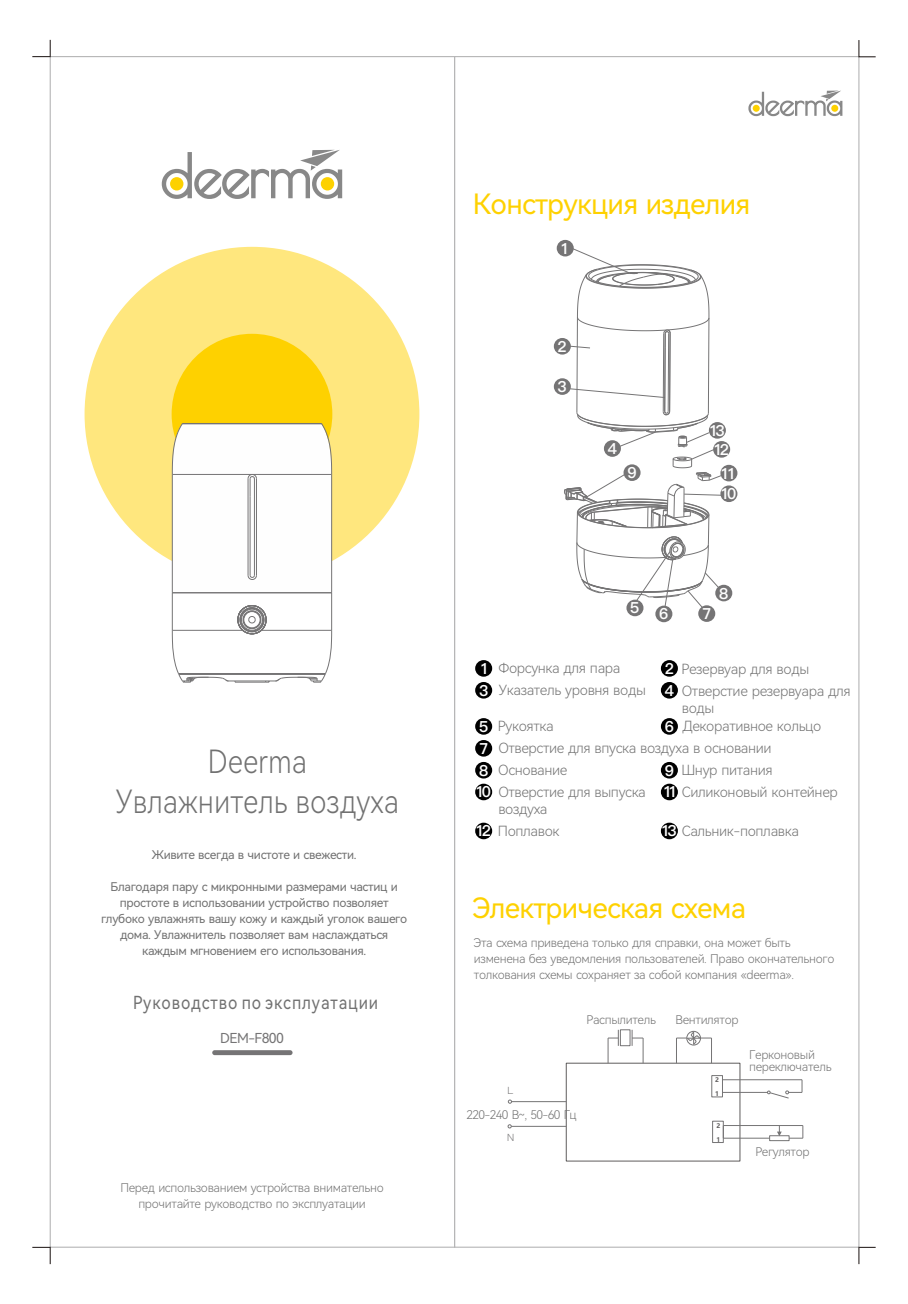
<style>
.page{position:relative;width:908px;height:1304px;background:#fff}
.page>*{position:absolute;margin:0;border:0;box-sizing:border-box;transform-origin:0 0}
.t1{font:32px/40px "Harmony OS Sans SC Light";color:#717171;text-align:center;scale:.88 1}
.t2{font:28px "Harmony OS Sans SC";letter-spacing:-.025em;color:#fed100}
.t3{font:18px "Harmony OS Sans SC";letter-spacing:.055em;color:#717171;scale:.88 1}
.t4{font:15.2px "Ping Fang SC Heavy";letter-spacing:-.175em;color:#fefefe}
.t5{font:14px/17px "Harmony OS Sans SC Light";letter-spacing:-.025em;color:#717171}
.t6{font:13.8px "Harmony OS Sans SC";letter-spacing:-.04em;color:#757475}
.t7{font:12px/16px "Harmony OS Sans SC Light";letter-spacing:-.025em;color:#717171}
.t8{font:12px/16px "Harmony OS Sans SC";letter-spacing:-.025em;color:#717171;text-align:center}
.t9{font:12px "Harmony OS Sans SC Light";letter-spacing:-.055em;color:#717171}
.t10{font:10px "Ping Fang SC Regular";color:#757475}
.t11{font:700 6.2px "Microsoft Ya Hei";color:#5f5d5d}
.s1{font-family:"Ping Fang SC Heavy";font-size:15.2px;color:#fefefe}
</style>
<div class="page">
<div style="left:84px;top:247px;width:335px;height:334px;background:#ffe77e;border-radius:50%"></div>
<div style="left:171px;top:334px;width:161px;height:160px;background:#fed100;border-radius:50%"></div>
<svg style="left:162px;top:150px;width:180px;height:49px"></svg>
<div style="left:170px;top:177px;width:13px;height:13px;background:#fdd100;border-radius:50%"></div>
<div style="left:320px;top:177px;width:14px;height:13px;background:#fdd100;border-radius:50%"></div>
<div style="left:212px;top:1050px;width:80px;height:5px;background:#757475;border-radius:2px"></div>
<svg style="left:748px;top:91px;width:94px;height:25px"></svg>
<div style="left:752px;top:105px;width:7px;height:7px;background:#fdd100;border-radius:50%"></div>
<svg style="left:830px;top:105px;width:7px;height:7px"></svg>
<div style="left:565px;top:1063px;width:174px;height:98px;border:1px solid #5f5d5d"></div>
<hr style="left:511px;top:1101px;width:55px;height:1px;background:#757475">
<hr style="left:511px;top:1126px;width:55px;height:1px;background:#757475">
<svg style="left:507px;top:1124px;width:4px;height:4px"></svg>
<svg style="left:607px;top:1030px;width:11px;height:33px"></svg>
<div style="left:620px;top:1030px;width:10px;height:16px;border:1px solid #757475"></div>
<svg style="left:631px;top:1030px;width:12px;height:33px"></svg>
<hr style="left:722px;top:1079px;width:79px;height:1px;background:#757475">
<hr style="left:722px;top:1092px;width:45px;height:1px;background:#757475">
<svg style="left:766px;top:1080px;width:36px;height:19px"></svg>
<hr style="left:723px;top:1125px;width:79px;height:1px;background:#757475">
<svg style="left:789px;top:1125px;width:14px;height:14px"></svg>
<hr style="left:723px;top:1138px;width:46px;height:1px;background:#757475">
<div style="left:711px;top:1075px;width:11px;height:22px;border:1px solid #757475"></div>
<div style="left:712px;top:1121px;width:11px;height:22px;border:1px solid #757475"></div>
<div style="left:769px;top:1135px;width:20px;height:6px;border:1px solid #757475"></div>
<svg style="left:776px;top:1126px;width:5px;height:10px"></svg>
<svg style="left:675px;top:1031px;width:36px;height:32px"></svg>
<hr style="left:576px;top:512px;width:1px;height:30px;background:#757475">
<hr style="left:707px;top:515px;width:2px;height:30px;background:#757475">
<svg style="left:576px;top:536px;width:143px;height:75px"></svg>
<svg style="left:564px;top:248px;width:162px;height:282px"></svg>
<div style="left:556px;top:240px;width:17px;height:16px;background:#757475;border-radius:50%"></div>
<div style="left:553px;top:338px;width:17px;height:17px;background:#757475;border-radius:50%"></div>
<div style="left:553px;top:378px;width:17px;height:17px;background:#757475;border-radius:50%"></div>
<div style="left:603px;top:440px;width:17px;height:17px;background:#757475;border-radius:50%"></div>
<div style="left:626px;top:600px;width:17px;height:16px;background:#757475;border-radius:50%"></div>
<div style="left:655px;top:606px;width:17px;height:16px;background:#757475;border-radius:50%"></div>
<div style="left:698px;top:605px;width:17px;height:17px;background:#757475;border-radius:50%"></div>
<div style="left:715px;top:585px;width:17px;height:16px;background:#757475;border-radius:50%"></div>
<div style="left:623px;top:464px;width:17px;height:17px;background:#757475;border-radius:50%"></div>
<div style="left:720px;top:485px;width:17px;height:17px;background:#757475;border-radius:50%"></div>
<div style="left:720px;top:465px;width:17px;height:16px;background:#757475;border-radius:50%"></div>
<div style="left:712px;top:441px;width:17px;height:17px;background:#757475;border-radius:50%"></div>
<div style="left:708px;top:422px;width:17px;height:17px;background:#757475;border-radius:50%"></div>
<hr style="left:172px;top:593px;width:1px;height:37px;background:#757475">
<hr style="left:331px;top:593px;width:1px;height:37px;background:#757475">
<svg style="left:171px;top:423px;width:161px;height:171px;background:#f7f6f4"></svg>
<svg style="left:172px;top:605px;width:160px;height:78px"></svg>
<svg style="left:32px;top:1246px;width:19px;height:19px"></svg>
<svg style="left:32px;top:39px;width:19px;height:19px"></svg>
<svg style="left:857px;top:40px;width:19px;height:18px"></svg>
<svg style="left:857px;top:1246px;width:19px;height:19px"></svg>
<div style="left:660px;top:682px;width:17px;height:17px;background:#000;border-radius:50%"></div>
<div style="left:660px;top:660px;width:17px;height:17px;background:#000;border-radius:50%"></div>
<div style="left:660px;top:718px;width:17px;height:17px;background:#000;border-radius:50%"></div>
<div style="left:660px;top:784px;width:17px;height:16px;background:#000;border-radius:50%"></div>
<div style="left:475px;top:660px;width:17px;height:17px;background:#000;border-radius:50%"></div>
<div style="left:475px;top:682px;width:17px;height:17px;background:#000;border-radius:50%"></div>
<div style="left:475px;top:718px;width:17px;height:17px;background:#000;border-radius:50%"></div>
<div style="left:475px;top:784px;width:17px;height:16px;background:#000;border-radius:50%"></div>
<div style="left:475px;top:823px;width:17px;height:16px;background:#000;border-radius:50%"></div>
<div style="left:660px;top:762px;width:17px;height:17px;background:#000;border-radius:50%"></div>
<div style="left:475px;top:740px;width:17px;height:17px;background:#000;border-radius:50%"></div>
<div style="left:475px;top:762px;width:17px;height:17px;background:#000;border-radius:50%"></div>
<div style="left:660px;top:823px;width:17px;height:16px;background:#000;border-radius:50%"></div>
<h1 class="t1" style="left:116px;top:740px;width:323px">Deerma<br>Увлажнитель воздуха</h1>
<p class="t8" style="left:152px;top:846px;width:206px">Живите всегда в чистоте и свежести.</p>
<p class="t8" style="left:101px;top:878px;width:307px">Благодаря пару с микронными размерами частиц и простоте в использовании устройство позволяет глубоко увлажнять вашу кожу и каждый уголок вашего дома. Увлажнитель позволяет вам наслаждаться каждым мгновением его использования.</p>
<h3 class="t3" style="left:133px;top:990px;width:280px">Руководство по эксплуатации</h3>
<p class="t6" style="left:220px;top:1029px;width:65px">DEM-F800</p>
<p class="t7" style="left:120px;top:1180px;width:265px;text-align:center">Перед использованием устройства внимательно прочитайте руководство по эксплуатации</p>
<h2 class="t2" style="left:472px;top:185px;width:279px">Конструкция изделия</h2>
<p class="t4" style="left:560px;top:241px;width:11px">1</p>
<p class="t4" style="left:557px;top:339px;width:11px">2</p>
<p class="t4" style="left:557px;top:379px;width:11px">3</p>
<p class="t4" style="left:607px;top:441px;width:11px">4</p>
<p class="t4" style="left:627px;top:465px;width:11px">9</p>
<p class="t4" style="left:708px;top:423px;width:17px">13</p>
<p class="t4" style="left:713px;top:442px;width:17px">12</p>
<p class="t4" style="left:720px;top:466px;width:17px">11</p>
<p class="t4" style="left:720px;top:486px;width:17px">10</p>
<p class="t4" style="left:630px;top:600px;width:11px">15</p>
<p class="t4" style="left:659px;top:606px;width:11px">6</p>
<p class="t4" style="left:701px;top:606px;width:11px">7</p>
<p class="t4" style="left:718px;top:585px;width:11px">8</p>
<p class="t5" style="left:479px;top:657px;width:168px;line-height:22px"><span class="s1">1</span> Форсунка для пара<br><span class="s1">3</span> Указатель уровня воды</p>
<p class="t5" style="left:479px;top:717px;width:76px"><span class="s1">5</span> Рукоятка</p>
<p class="t5" style="left:664px;top:660px;width:146px"><span class="s1">2</span> Резервуар для воды</p>
<p class="t4" style="left:664px;top:683px;width:11px">4</p>
<p class="t5" style="left:681px;top:682px;width:170px">Отверстие резервуара для воды</p>
<p class="t5" style="left:664px;top:717px;width:158px"><span class="s1">6</span> Декоративное кольцо</p>
<p class="t5" style="left:479px;top:737px;width:294px;line-height:22px"><span class="s1">7</span> Отверстие для впуска воздуха в основании<br><span class="s1">8</span> Основание</p>
<p class="t5" style="left:664px;top:761px;width:109px"><span class="s1">9</span> Шнур питания</p>
<p class="t4" style="left:475px;top:784px;width:17px">10</p>
<p class="t5" style="left:475px;top:822px;width:85px"><span class="s1">12</span> Поплавок</p>
<p class="t5" style="left:498px;top:783px;width:149px">Отверстие для выпуска воздуха</p>
<p class="t5" style="left:662px;top:783px;width:176px"><span class="s1">11</span> Силиконовый контейнер</p>
<p class="t5" style="left:660px;top:822px;width:139px"><span class="s1">13</span> Сальник-поплавка</p>
<h2 class="t2" style="left:472px;top:888px;width:274px">Электрическая схема</h2>
<p class="t7" style="left:473px;top:934px;width:362px">Эта схема приведена только для справки, она может быть изменена без уведомления пользователей. Право окончательного толкования схемы сохраняет за собой компания «deerma».</p>
<p class="t7" style="left:586px;top:1011px;width:71px">Распылитель</p>
<p class="t10" style="left:507px;top:1085px;width:7px">L</p>
<p class="t9" style="left:466px;top:1106px;width:111px">220-240 В~, 50-60 Гц</p>
<p class="t10" style="left:506px;top:1132px;width:9px">N</p>
<p class="t7" style="left:675px;top:1011px;width:65px">Вентилятор</p>
<p class="t11" style="left:714px;top:1077px;width:5px">2</p>
<p class="t11" style="left:714px;top:1091px;width:5px">1</p>
<p class="t11" style="left:716px;top:1123px;width:5px">2</p>
<p class="t11" style="left:716px;top:1137px;width:5px">1</p>
<p class="t7" style="left:748px;top:1048px;width:84px;line-height:12px">Герконовый переключатель</p>
<p class="t7" style="left:755px;top:1144px;width:56px">Регулятор</p>
</div>
